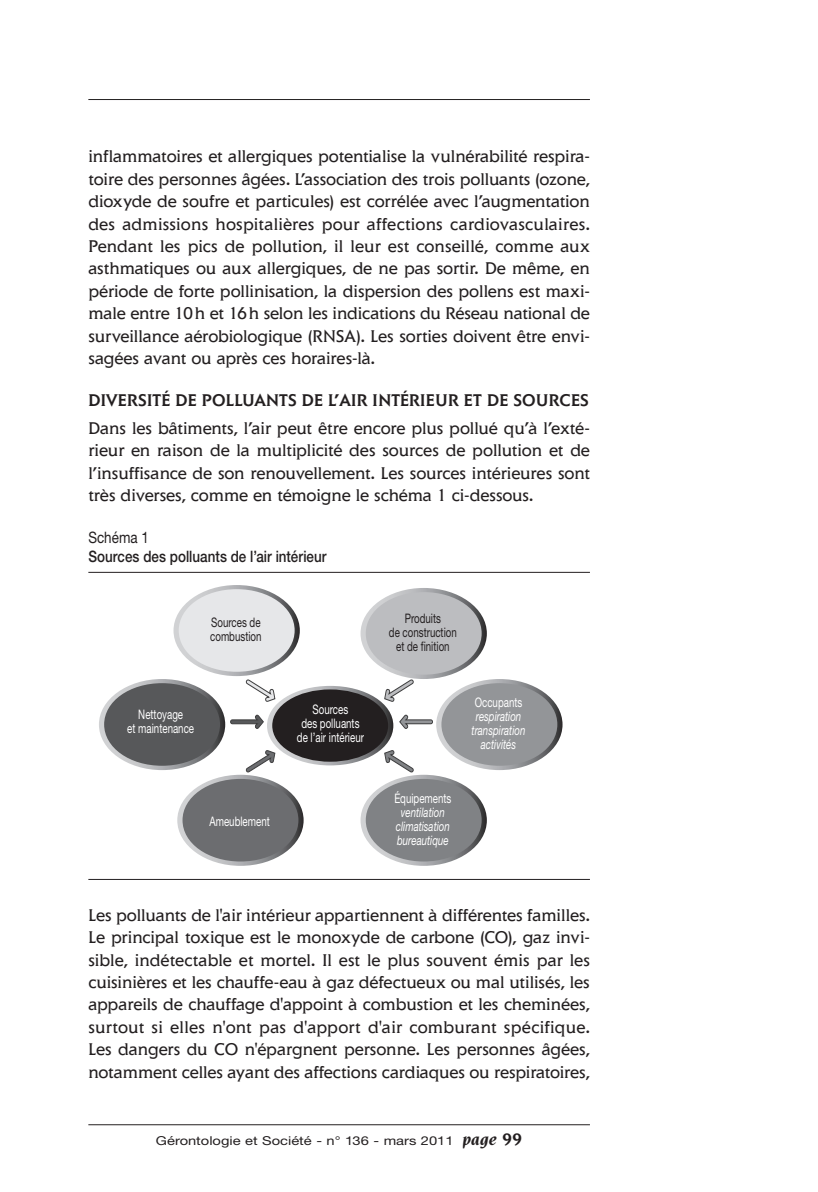
<style>
.page{position:relative;width:818px;height:1192px;background:#fff}
.page>*{position:absolute;margin:0;border:0;box-sizing:border-box;transform-origin:0 0}
.t1{font:16.62px/22.4px "Elan BQ";letter-spacing:-.01em;color:#231f20;text-align:justify}
.t2{font:500 16.62px "Elan BQ";letter-spacing:.01em;color:#231f20}
.t3{font:500 15.75px "Helvetica Neue";color:#231f20;scale:.85 1}
.t4{font:15.75px "Helvetica Neue";color:#231f20;scale:.85 1}
.t5{font:13.12px/13.8px "Helvetica Neue";color:#fff;text-align:center;scale:.74 1}
.t6{font:italic 13.12px/13.8px "Helvetica Neue";color:#fff;text-align:center;scale:.74 1}
.t7{font:13.12px/13.8px "Helvetica Neue";color:#231f20;scale:.74 1}
.t8{font:12.25px "Helvetica Neue";color:#231f20;scale:1.2 1}
.s1{font-family:"Novarese IT Cby BT";font-weight:700;font-style:italic;font-size:17.5px}
</style>
<div class="page">
<hr style="left:88px;top:1124px;width:501px;height:1px;background:#231f20">
<hr style="left:88px;top:99px;width:501px;height:1px;background:#231f20">
<hr style="left:88px;top:571px;width:501px;height:1px;background:#231f20">
<svg style="left:173px;top:585px;width:126px;height:91px;background:#a8a9ab"></svg>
<div style="left:179px;top:589px;width:115px;height:82px;background:#e6e7e9;border-radius:50%"></div>
<svg style="left:360px;top:587px;width:126px;height:91px;background:#a6a7a9"></svg>
<div style="left:365px;top:592px;width:116px;height:82px;background:#bcbdc0;border-radius:50%"></div>
<svg style="left:436px;top:678px;width:126px;height:91px;background:#a2a3a5"></svg>
<div style="left:441px;top:683px;width:116px;height:82px;background:#939598;border-radius:50%"></div>
<svg style="left:99px;top:678px;width:126px;height:91px;background:#9d9da0"></svg>
<div style="left:104px;top:683px;width:116px;height:82px;background:#57585a;border-radius:50%"></div>
<svg style="left:267px;top:685px;width:126px;height:80px"></svg>
<div style="left:272px;top:689px;width:116px;height:72px;background:#231f20;border-radius:50%"></div>
<svg style="left:360px;top:774px;width:126px;height:91px"></svg>
<div style="left:365px;top:778px;width:116px;height:83px;background:#808285;border-radius:50%"></div>
<svg style="left:177px;top:774px;width:126px;height:91px"></svg>
<div style="left:182px;top:778px;width:116px;height:83px;background:#6c6d70;border-radius:50%"></div>
<svg style="left:230px;top:714px;width:34px;height:14px"></svg>
<svg style="left:399px;top:714px;width:33px;height:14px"></svg>
<svg style="left:384px;top:750px;width:29px;height:22px"></svg>
<svg style="left:245px;top:750px;width:30px;height:22px"></svg>
<svg style="left:384px;top:679px;width:29px;height:23px"></svg>
<svg style="left:246px;top:679px;width:29px;height:22px"></svg>
<hr style="left:88px;top:878px;width:501px;height:1px;background:#231f20">
<p class="t1" style="left:88px;top:147px;width:503px">inflammatoires et allergiques potentialise la vulnérabilité respira&shy;toire des personnes âgées. L’association des trois polluants (ozone, dioxyde de soufre et particules) est corrélée avec l’augmentation des admissions hospitalières pour affections cardiovasculaires.<br>Pendant les pics de pollution, il leur est conseillé, comme aux asthmatiques ou aux allergiques, de ne pas sortir. De même, en période de forte pollinisation, la dispersion des pollens est maxi&shy;male entre 10 h et 16 h selon les indications du Réseau national de surveillance aérobiologique (RNSA). Les sorties doivent être envi&shy;sagées avant ou après ces horaires-là.</p>
<p class="t2" style="left:88px;top:395px;width:502px">DIVERSITÉ DE POLLUANTS DE L’AIR INTÉRIEUR ET DE SOURCES</p>
<p class="t1" style="left:88px;top:418px;width:503px">Dans les bâtiments, l’air peut être encore plus pollué qu’à l’exté&shy;rieur en raison de la multiplicité des sources de pollution et de l’insuffisance de son renouvellement. Les sources intérieures sont très diverses, comme en témoigne le schéma 1 ci-dessous.</p>
<p class="t4" style="left:88px;top:531px;width:73px">Schéma 1</p>
<p class="t3" style="left:88px;top:550px;width:281px">Sources des polluants de l’air intérieur</p>
<p class="t7" style="left:210px;top:616px;width:71px">Sources de combustion</p>
<p class="t7" style="left:389px;top:613px;width:93px;text-align:center">Produits<br>de construction et de finition</p>
<p class="t5" style="left:127px;top:708px;width:92px">Nettoyage<br>et maintenance</p>
<p class="t5" style="left:297px;top:704px;width:92px">Sources<br>des polluants de l’air intérieur</p>
<p class="t5" style="left:209px;top:815px;width:83px">Ameublement</p>
<p class="t5" style="left:394px;top:792px;width:79px">Équipements</p>
<p class="t6" style="left:395px;top:806px;width:74px">ventilation climatisation bureautique</p>
<p class="t5" style="left:474px;top:697px;width:66px">Occupants</p>
<p class="t6" style="left:471px;top:710px;width:74px">respiration transpiration activités</p>
<p class="t1" style="left:88px;top:905px;width:503px">Les polluants de l'air intérieur appartiennent à différentes familles.<br>Le principal toxique est le monoxyde de carbone (CO), gaz invi&shy;sible, indétectable et mortel. Il est le plus souvent émis par les cuisinières et les chauffe-eau à gaz défectueux ou mal utilisés, les appareils de chauffage d'appoint à combustion et les cheminées, surtout si elles n'ont pas d'apport d'air comburant spécifique.<br>Les dangers du CO n'épargnent personne. Les personnes âgées, notamment celles ayant des affections cardiaques ou respira toires,</p>
<p class="t8" style="left:156px;top:1135px;width:306px">Gérontologie et Société - n° 136 - mars 2011 <span class="s1">page 99</span></p>
</div>
